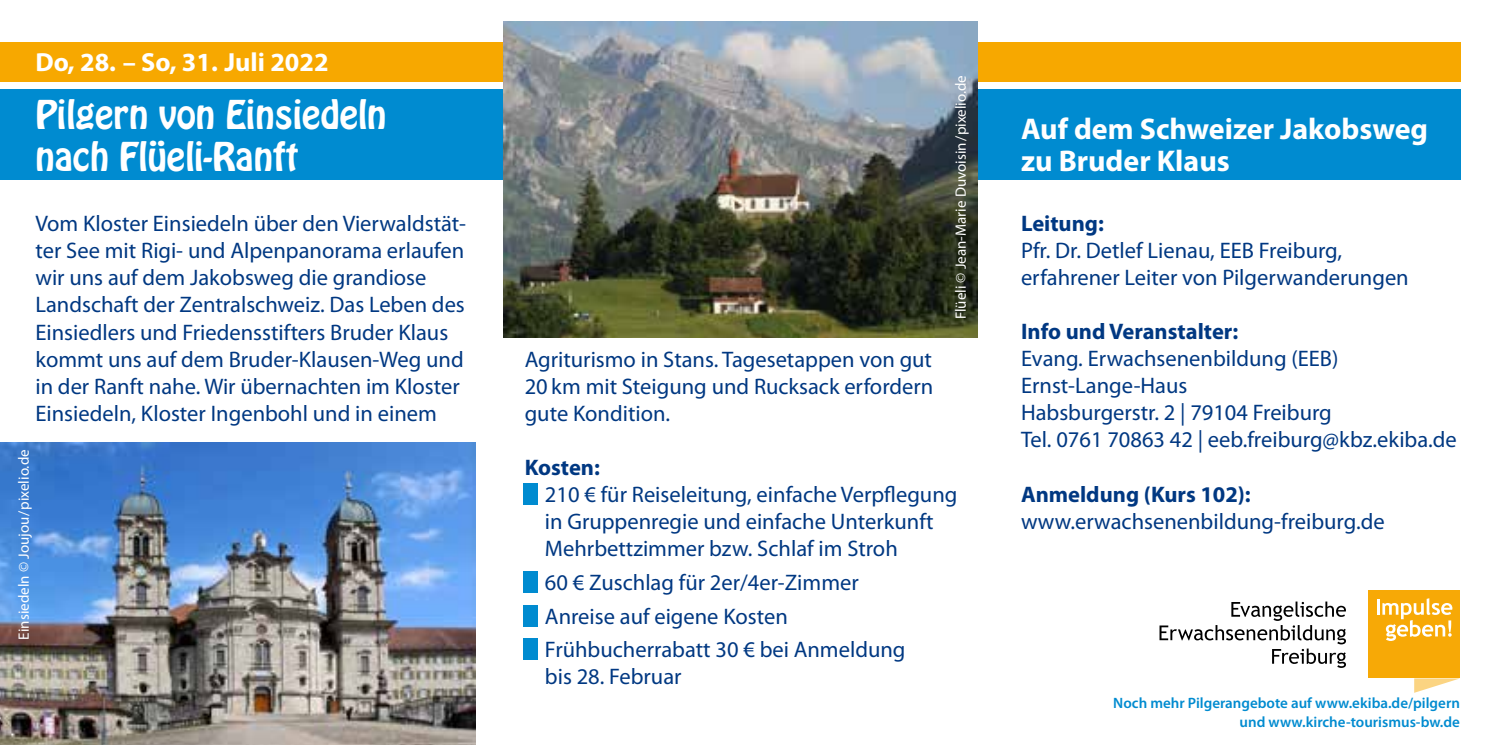
<style>
.page{position:relative;width:1489px;height:745px;background:#fff}
.page>*{position:absolute;margin:0;border:0;box-sizing:border-box;transform-origin:0 0}
.t1{font:35px/42.5px "Hobo Std";color:#fff}
.t2{font:700 30px/32.5px "Myriad Pro";color:#fff}
.t3{font:700 26.25px "Myriad Pro";color:#fff}
.t4{font:22.5px/27px "Myriad Pro";color:#003882}
.t5{font:700 22.5px "Myriad Pro";color:#003882}
.t6{font:600 15px/18.8px "Myriad Pro";color:#008bd0;text-align:right}
.t7{font:15px "Myriad Pro";color:#fff}
</style>
<div class="page">
<div style="left:0;top:90px;width:1460px;height:90px;background:#008bd0"></div>
<div style="left:0;top:43px;width:1460px;height:38px;background:#f7a800"></div>
<img style="left:503px;top:21px;width:474px;height:316px">
<div style="left:1368px;top:590px;width:91px;height:88px;background:#f7a906"></div>
<svg style="left:1414px;top:678px;width:45px;height:14px"></svg>
<hr style="left:1376px;top:598px;width:3px;height:16px;background:#fff">
<svg style="left:1382px;top:598px;width:70px;height:42px"></svg>
<svg style="left:1159px;top:601px;width:186px;height:66px"></svg>
<div style="left:523px;top:483px;width:15px;height:21px;background:#008bd0"></div>
<div style="left:523px;top:570px;width:15px;height:22px;background:#008bd0"></div>
<div style="left:523px;top:604px;width:15px;height:21px;background:#008bd0"></div>
<div style="left:523px;top:638px;width:15px;height:21px;background:#008bd0"></div>
<img style="left:0;top:442px;width:475px;height:302px">
<p class="t3" style="left:35px;top:45px;width:295px">Do, 28. – So, 31. Juli 2022</p>
<h1 class="t1" style="left:35px;top:94px;width:352px">Pilgern von Einsiedeln nach Flüeli-Ranft</h1>
<p class="t7" style="left:951px;top:319px;width:245px;rotate:-90deg">Flüeli © Jean-Marie Duvoisin/pixelio.de</p>
<h2 class="t2" style="left:1020px;top:111px;width:408px">Auf dem Schweizer Jakobsweg zu Bruder Klaus</h2>
<p class="t4" style="left:35px;top:210px;width:432px">Vom Kloster Einsiedeln über den Vierwaldstät&shy;ter See mit Rigi- und Alpenpanorama erlaufen wir uns auf dem Jakobsweg die grandiose Landschaft der Zentralschweiz. Das Leben des Einsiedlers und Friedensstifters Bruder Klaus kommt uns auf dem Bruder-Klausen-Weg und in der Ranft nahe. Wir übernachten im Kloster Einsiedeln, Kloster Ingenbohl und in einem</p>
<p class="t5" style="left:1020px;top:209px;width:84px">Leitung:</p>
<p class="t4" style="left:1020px;top:237px;width:389px">Pfr. Dr. Detlef Lienau, EEB Freiburg, erfahrener Leiter von Pilgerwanderungen</p>
<p class="t5" style="left:1020px;top:317px;width:219px">Info und Veranstalter:</p>
<p class="t4" style="left:1020px;top:345px;width:437px">Evang. Erwachsenenbildung (EEB)<br>Ernst-Lange-Haus<br>Habsburgerstr. 2 | 79104 Freiburg<br>Tel. 0761 70863 42 | eeb.freiburg@kbz.ekiba.de</p>
<p class="t5" style="left:1020px;top:479px;width:231px">Anmeldung (Kurs 102):</p>
<p class="t4" style="left:1020px;top:507px;width:365px">www.erwachsenenbildung-freiburg.de</p>
<p class="t4" style="left:524px;top:345px;width:410px;text-align:justify">Agriturismo in Stans. Tagesetappen von gut 20 km mit Steigung und Rucksack erfordern gute Kondition.</p>
<p class="t5" style="left:524px;top:452px;width:77px">Kosten:</p>
<p class="t4" style="left:545px;top:480px;width:414px">210 € für Reiseleitung, einfache Verpflegung in Gruppenregie und einfache Unterkunft<br>Mehrbettzimmer bzw. Schlaf im Stroh</p>
<p class="t4" style="left:545px;top:564px;width:362px;line-height:33.8px">60 € Zuschlag für 2er/4er-Zimmer<br>Anreise auf eigene Kosten<br>Frühbucherrabatt 30 € bei Anmeldung</p>
<p class="t4" style="left:545px;top:662px;width:138px">bis 28. Februar</p>
<p class="t7" style="left:15px;top:639px;width:191px;rotate:-90deg">Einsiedeln © Joujou/pixelio.de</p>
<p class="t6" style="left:1113px;top:693px;width:348px">Noch mehr Pilgerangebote auf www.ekiba.de/pilgern und www.kirche-tourismus-bw.de</p>
</div>
